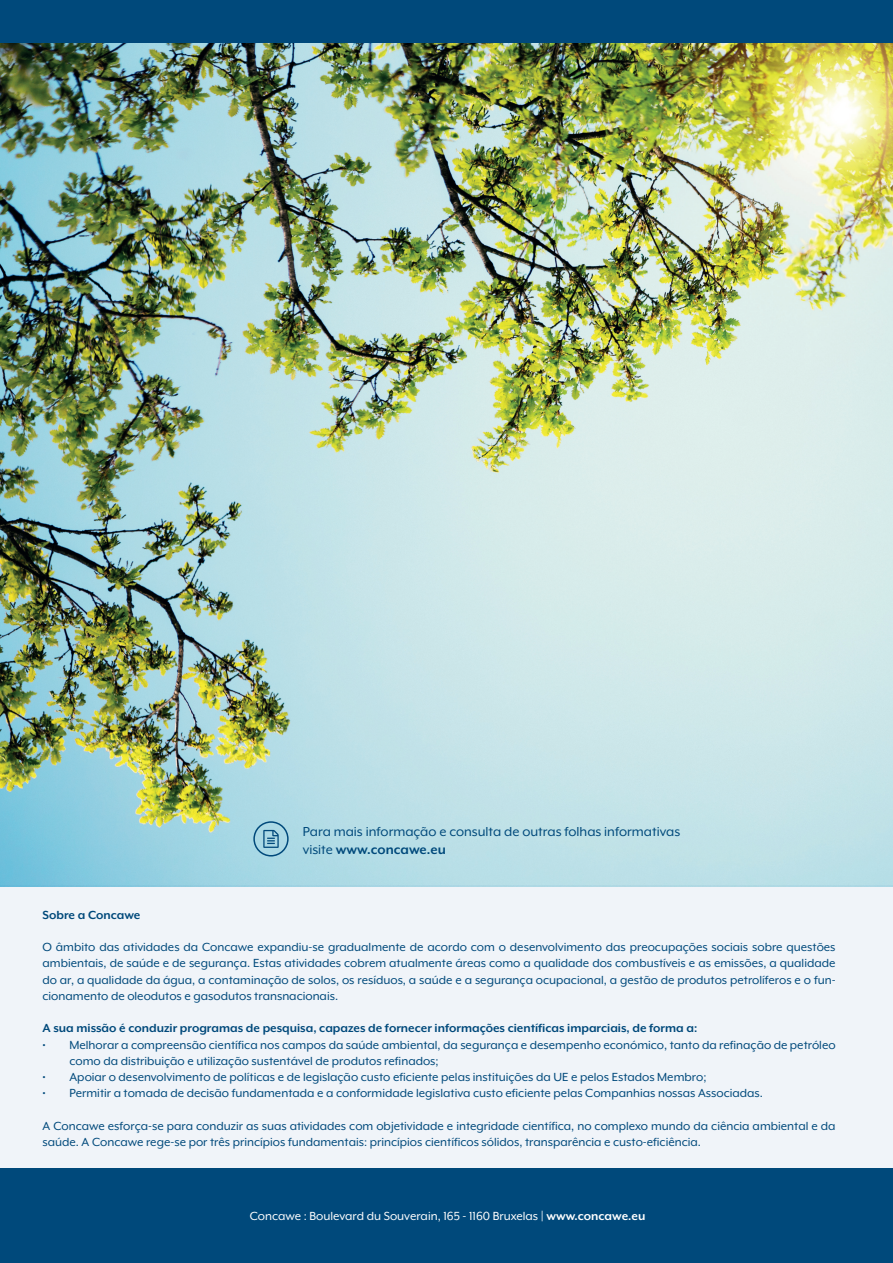
<style>
.page{position:relative;width:893px;height:1263px;background:#fff}
.page>*{position:absolute;margin:0;border:0;box-sizing:border-box;transform-origin:0 0}
.t1{font:15px/18px "Mr Eaves XL Mod OT";color:#00497b}
.t2{font:13.5px/16.2px "Mr Eaves XL Mod OT";color:#00497b}
.t3{font:700 13.5px "Mr Eaves XL Mod OT";color:#00497b}
.t4{font:13.5px "Mr Eaves XL Mod OT";color:#fff}
.s1{font-weight:700}
</style>
<div class="page">
<img style="left:0;top:43px;width:893px;height:844px">
<div style="left:0;top:0;width:893px;height:43px;background:#00497b"></div>
<div style="left:0;top:887px;width:893px;height:282px;background:#f0f4f9"></div>
<div style="left:0;top:1168px;width:893px;height:95px;background:#00497b"></div>
<svg style="left:253px;top:821px;width:36px;height:35px"></svg>
<p class="t1" style="left:303px;top:822px;width:379px">Para mais informação e consulta de outras folhas informativas visite <span class="s1">www.concawe.eu</span></p>
<p class="t3" style="left:43px;top:908px;width:99px">Sobre a Concawe</p>
<p class="t2" style="left:43px;top:939px;width:795px;text-align:justify">O âmbito das atividades da Concawe expandiu-se gradualmente de acordo com o desenvolvimento das preocupações sociais sobre questões ambientais, de saúde e de segurança. Estas atividades cobrem atualmente áreas como a qualidade dos combustíveis e as emissões, a qualidade do ar, a qualidade da água, a contaminação de solos, os resíduos, a saúde e a segurança ocupacional, a gestão de produtos petrolíferos e o fun&shy;cionamento de oleodutos e gasodutos transnacionais.</p>
<p class="t3" style="left:43px;top:1021px;width:656px">A sua missão é conduzir programas de pesquisa, capazes de fornecer informações científicas imparciais, de forma a:</p>
<p class="t2" style="left:70px;top:1036px;width:768px;text-indent:-27px">• Melhorar a compreensão científica nos campos da saúde ambiental, da segurança e desempenho económico, tanto da refinação de petróleo como da distribuição e utilização sustentável de produtos refinados;</p>
<p class="t2" style="left:43px;top:1069px;width:665px">• Apoiar o desenvolvimento de políticas e de legislação custo eficiente pelas instituições da UE e pelos Estados Membro;</p>
<p class="t2" style="left:43px;top:1085px;width:722px">• Permitir a tomada de decisão fundamentada e a conformidade legislativa custo eficiente pelas Companhias nossas Associadas.</p>
<p class="t2" style="left:43px;top:1117px;width:795px">A Concawe esforça-se para conduzir as suas atividades com objetividade e integridade científica, no complexo mundo da ciência ambiental e da saúde. A Concawe rege-se por três princípios fundamentais: princípios científicos sólidos, transparência e custo-eficiência.</p>
<p class="t4" style="left:250px;top:1210px;width:397px">Concawe : Boulevard du Souverain, 165 - 1160 Bruxelas | <span class="s1">www.concawe.eu</span></p>
</div>
